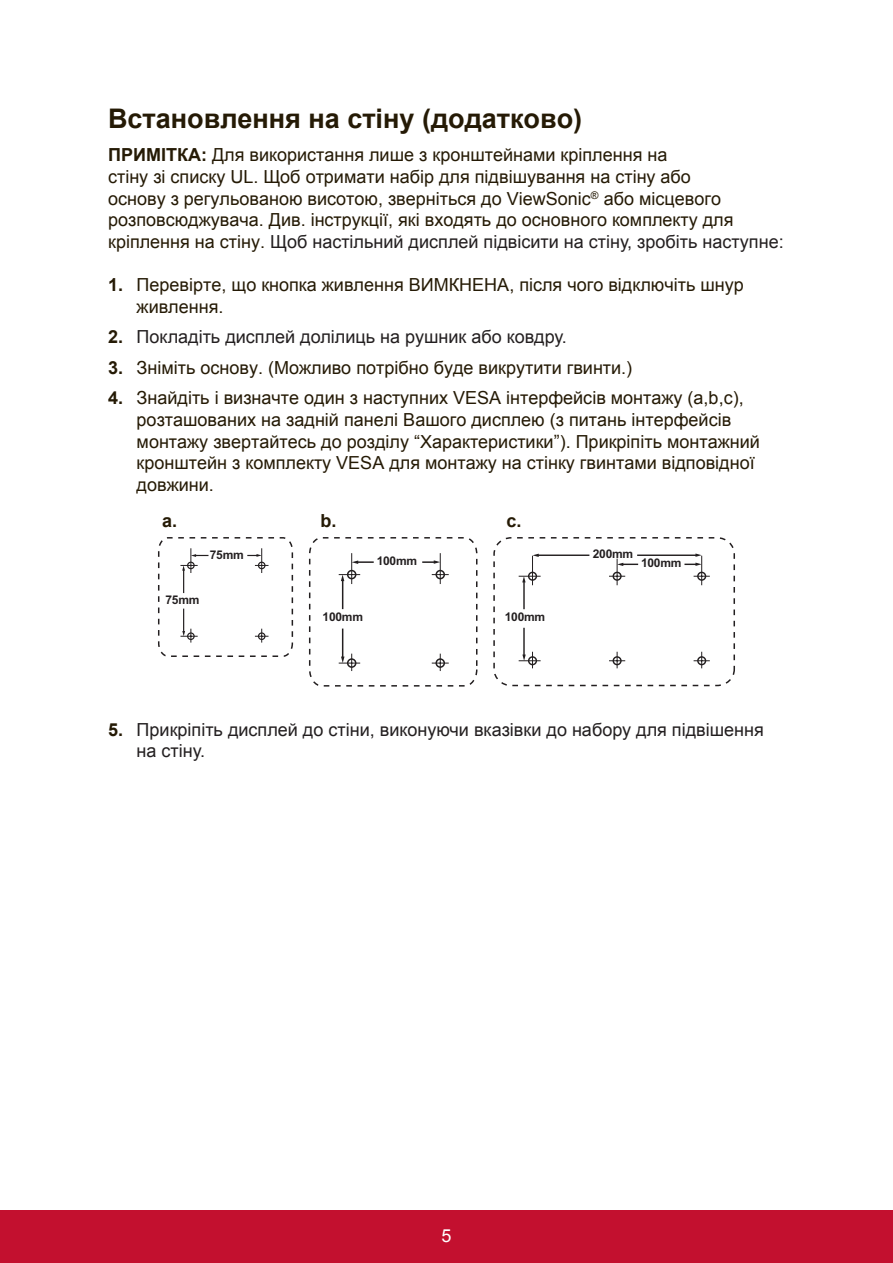
<style>
.page{position:relative;width:893px;height:1263px;background:#fff}
.page>*{position:absolute;margin:0;border:0;box-sizing:border-box;transform-origin:0 0}
.t1{font:700 27px "Arial";color:#251a05}
.t2{font:18px/21.6px "Arial";color:#251a05}
.t3{font:18px/21.6px "Arial";color:#231f20}
.t4{font:700 18px "Arial";color:#251a05}
.t5{font:18px "Arial";color:#fff}
.t6{font:700 12px "Arial";letter-spacing:-.02em;color:#231f20}
.s1{font-weight:700}
.s2{color:#231f20}
.s3{font-weight:700;color:#251a05}
</style>
<div class="page">
<div style="left:0;top:1210px;width:892px;height:53px;background:#c3102f"></div>
<svg style="left:158px;top:537px;width:136px;height:120px"></svg>
<svg style="left:308px;top:537px;width:170px;height:149px"></svg>
<hr style="left:537px;top:554px;width:52px;height:2px;background:#231f20">
<svg style="left:518px;top:553px;width:22px;height:115px"></svg>
<svg style="left:609px;top:553px;width:100px;height:115px"></svg>
<div style="left:493px;top:537px;width:241px;height:149px;border:2px dashed #231f20;border-radius:17px"></div>
<h1 class="t1" style="left:108px;top:100px;width:475px">Встановлення на стіну (додатково)</h1>
<p class="t2" style="left:108px;top:144px;width:676px"><span class="s1">ПРИМІТКА:</span> Для використання лише з кронштейнами кріплення на<br>стіну зі списку UL. Щоб отримати набір для підвішування на стіну або<br>основу з регульованою висотою, зверніться до ViewSonic<sup>®</sup> або місцевого розповсюджувача. Див. інструкції, які входять до основного комплекту для кріплення на стіну. <span class="s2">Щоб настільний дисплей підвісити на стіну, зробіть наступне:</span></p>
<p class="t2" style="left:136px;top:274px;width:608px;text-indent:-28px"><span class="s1">1.</span> Перевірте, що кнопка живлення ВИМКНЕНА, після чого відключіть шнур живлення.</p>
<p class="t3" style="left:108px;top:326px;width:460px"><span class="s3">2.</span> Покладіть дисплей долілиць на рушник або ковдру.</p>
<p class="t2" style="left:108px;top:357px;width:525px"><span class="s1">3.</span> Зніміть основу. (Можливо потрібно буде викрутити гвинти.)</p>
<p class="t2" style="left:136px;top:387px;width:624px;text-indent:-28px"><span class="s1">4.</span> Знайдіть і визначте один з наступних VESA інтерфейсів монтажу (a,b,c), розташованих на задній панелі Вашого дисплею (з питань інтерфейсів монтажу звертайтесь до розділу “Характеристики”). Прикріпіть монтажний кронштейн з комплекту VESA для монтажу на стінку гвинтами відповідної довжини.</p>
<p class="t4" style="left:162px;top:509px;width:17px">a.</p>
<p class="t4" style="left:320px;top:509px;width:18px">b.</p>
<p class="t4" style="left:506px;top:509px;width:17px">c.</p>
<p class="t6" style="left:210px;top:546px;width:35px">75mm</p>
<p class="t6" style="left:165px;top:591px;width:35px">75mm</p>
<p class="t6" style="left:376px;top:553px;width:42px">100mm</p>
<p class="t6" style="left:322px;top:609px;width:42px">100mm</p>
<p class="t6" style="left:504px;top:609px;width:42px">100mm</p>
<p class="t6" style="left:592px;top:546px;width:42px">200mm</p>
<p class="t6" style="left:640px;top:555px;width:42px">100mm</p>
<p class="t3" style="left:136px;top:719px;width:628px;text-indent:-28px"><span class="s3">5.</span> Прикріпіть дисплей до стіни, виконуючи вказівки до набору для підвішення на стіну.</p>
<p class="t5" style="left:441px;top:1223px;width:12px">5</p>
</div>
